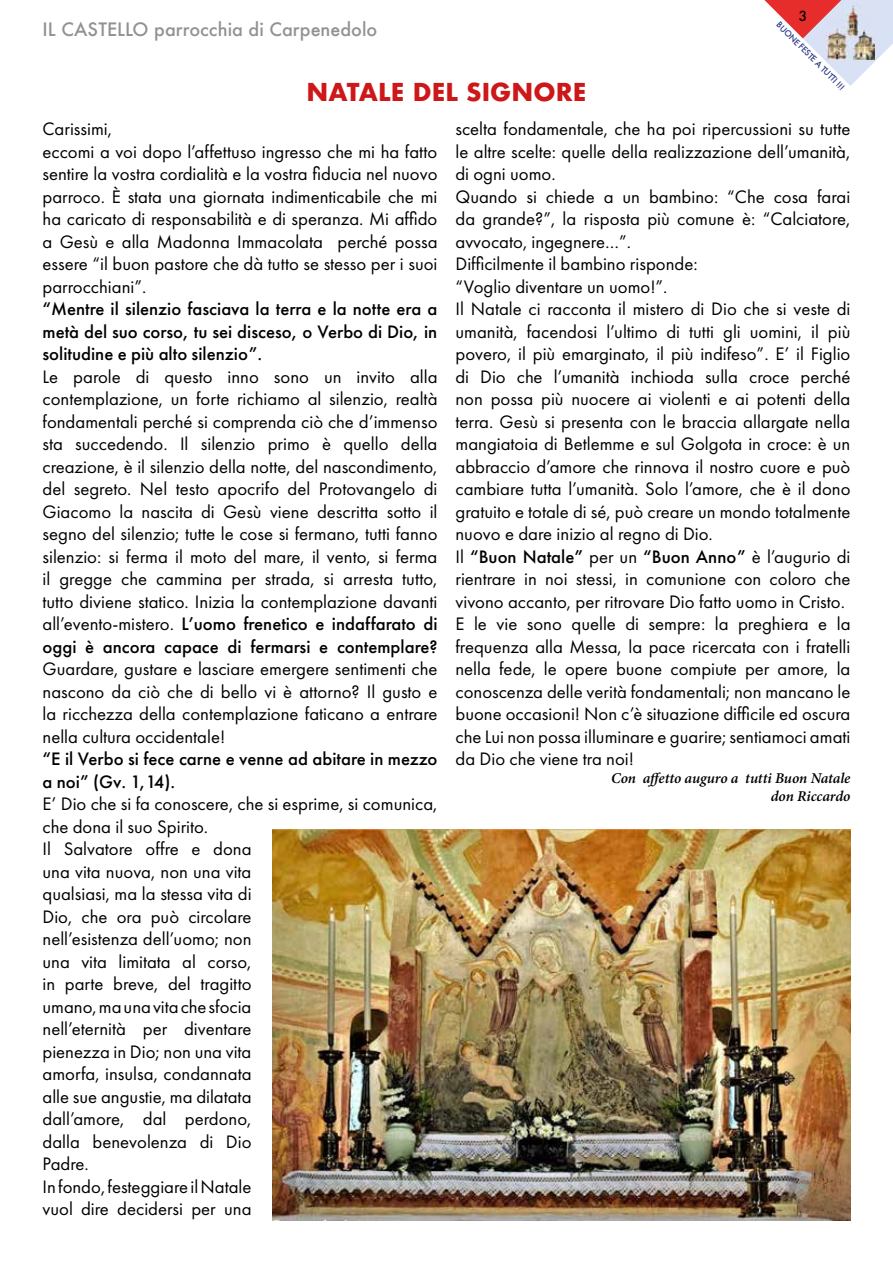
<style>
.page{position:relative;width:893px;height:1263px;background:#fff}
.page>*{position:absolute;margin:0;border:0;box-sizing:border-box;transform-origin:0 0}
.t1{font:700 24px "Futura";color:#cd1719}
.t2{font:18.75px/22.5px "Futura PT";color:#000}
.t3{font:500 18.75px/22.5px "Futura PT";color:#000;text-align:justify}
.t4{font:500 18px "Futura";color:#929292}
.t5{font:italic 600 15px/18px "Minion Pro";letter-spacing:-.005em;color:#000;text-align:right}
.t6{font:500 13.5px "Futura";color:#000}
.t7{font:500 8.25px "Futura";color:#283583}
.s1{font-weight:500}
</style>
<div class="page">
<svg style="left:764px;top:0;width:129px;height:86px"></svg>
<img style="left:273px;top:829px;width:577px;height:391px">
<p class="t6" style="left:799px;top:7px;width:10px">3</p>
<p class="t4" style="left:43px;top:17px;width:336px">IL CASTELLO parrocchia di Carpenedolo</p>
<p class="t7" style="left:782px;top:19px;width:93px;rotate:45deg">BUONE FESTE A TUTTI !!!</p>
<p class="t1" style="left:307px;top:74px;width:281px">NATALE DEL SIGNORE</p>
<p class="t2" style="left:43px;top:118px;width:396px">Carissimi,<br>eccomi a voi dopo l’affettuso ingresso che mi ha fatto sentire la vostra cordialità e la vostra fiducia nel nuovo parroco. È stata una giornata indimenticabile che mi ha caricato di responsabilità e di speranza. Mi affido a Gesù e alla Madonna Immacolata perché possa essere “il buon pastore che dà tutto se stesso per i suoi parrocchiani”.</p>
<p class="t3" style="left:43px;top:298px;width:396px">“Mentre il silenzio fasciava la terra e la notte era a metà del suo corso, tu sei disceso, o Verbo di Dio, in solitudine e più alto silenzio”.</p>
<p class="t2" style="left:43px;top:365px;width:397px;text-align:justify">Le parole di questo inno sono un invito alla contemplazione, un forte richiamo al silenzio, realtà fondamentali perché si comprenda ciò che d’immenso sta succedendo. Il silenzio primo è quello della creazione, è il silenzio della notte, del nascondimento, del segreto. Nel testo apocrifo del Protovangelo di Giacomo la nascita di Gesù viene descritta sotto il segno del silenzio; tutte le cose si fermano, tutti fanno silenzio: si ferma il moto del mare, il vento, si ferma il gregge che cammina per strada, si arresta tutto, tutto diviene statico. Inizia la contemplazione davanti all’evento-mistero. <span class="s1">L’uomo frenetico e indaffarato di oggi è ancora capace di fermarsi e contemplare?</span></p>
<p class="t2" style="left:43px;top:658px;width:396px;text-align:justify">Guardare, gustare e lasciare emergere sentimenti che nascono da ciò che di bello vi è attorno? Il gusto e la ricchezza della contemplazione faticano a entrare nella cultura occidentale!</p>
<p class="t3" style="left:43px;top:748px;width:396px">“E il Verbo si fece carne e venne ad abitare in mezzo a noi” (Gv. 1,14).</p>
<p class="t2" style="left:43px;top:793px;width:396px">E’ Dio che si fa conoscere, che si esprime, si comunica, che dona il suo Spirito.<br>Il Salvatore offre e dona<br>una vita nuova, non una vita<br>qualsiasi, ma la stessa vita di<br>Dio, che ora può circolare<br>nell’esistenza dell’uomo; non<br>una vita limitata al corso,<br>in parte breve, del tragitto<br>umano, ma una vita che sfocia<br>nell’eternità per diventare<br>pienezza in Dio; non una vita<br>amorfa, insulsa, condannata<br>alle sue angustie, ma dilatata<br>dall’amore, dal perdono,<br>dalla benevolenza di Dio<br>Padre.<br>In fondo, festeggiare il Natale<br>vuol dire decidersi per una</p>
<p class="t2" style="left:455px;top:118px;width:397px">scelta fondamentale, che ha poi ripercussioni su tutte le altre scelte: quelle della realizzazione dell’umanità, di ogni uomo.<br>Quando si chiede a un bambino: “Che cosa farai da grande?”, la risposta più comune è: “Calciatore, avvocato, ingegnere…”.<br>Difficilmente il bambino risponde:<br>“Voglio diventare un uomo!”.<br>Il Natale ci racconta il mistero di Dio che si veste di umanità, facendosi l’ultimo di tutti gli uomini, il più povero, il più emarginato, il più indifeso”. E’ il Figlio di Dio che l’umanità inchioda sulla croce perché non possa più nuocere ai violenti e ai potenti della terra. Gesù si presenta con le braccia allargate nella mangiatoia di Betlemme e sul Golgota in croce: è un abbraccio d’amore che rinnova il nostro cuore e può cambiare tutta l’umanità. Solo l’amore, che è il dono gratuito e totale di sé, può creare un mondo totalmente nuovo e dare inizio al regno di Dio.<br>Il <span class="s1">“Buon Natale”</span> per un <span class="s1">“Buon Anno”</span> è l’augurio di rientrare in noi stessi, in comunione con coloro che vivono accanto, per ritrovare Dio fatto uomo in Cristo.<br>E le vie sono quelle di sempre: la preghiera e la frequenza alla Messa, la pace ricercata con i fratelli nella fede, le opere buone compiute per amore, la conoscenza delle verità fondamentali; non mancano le buone occasioni! Non c’è situazione difficile ed oscura che Lui non possa illuminare e guarire; sentiamoci amati da Dio che viene tra noi!</p>
<p class="t5" style="left:611px;top:770px;width:241px">Con affetto auguro a tutti Buon Natale don Riccardo</p>
</div>
